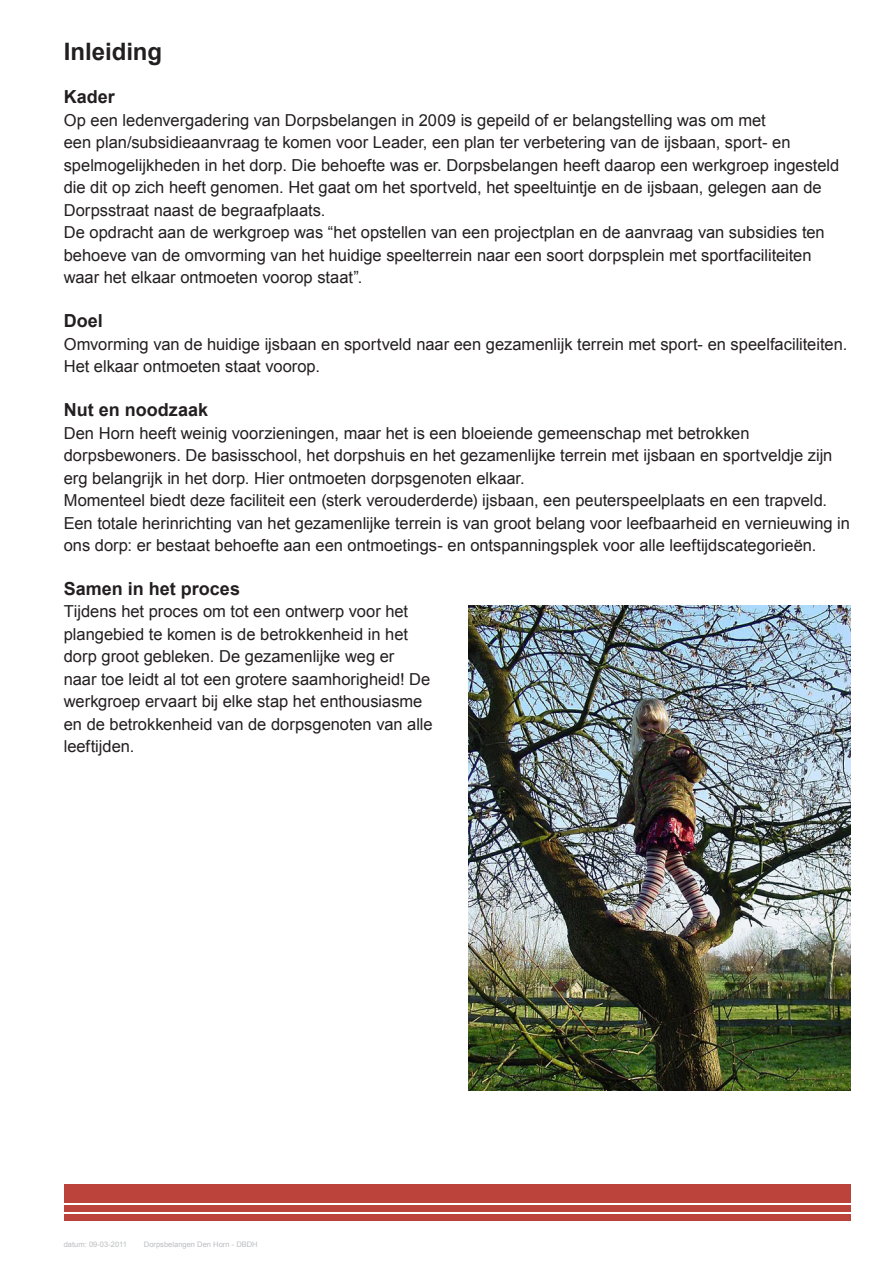
<style>
.page{position:relative;width:893px;height:1263px;background:#fff}
.page>*{position:absolute;margin:0;border:0;box-sizing:border-box;transform-origin:0 0}
.Titel{font:700 24px "Arial";color:#231f20}
.tussenkopje{font:700 18px "Arial";color:#231f20}
.Broodtekst{font:16.5px/22.5px "Arial";color:#231f20}
.t1{font:7.5px "Arial";color:#bcbdc0}
</style>
<div class="page">
<div style="left:64px;top:1184px;width:786px;height:18px;background:#bc433b"></div>
<div style="left:64px;top:1205px;width:786px;height:6px;background:#bc433b"></div>
<div style="left:64px;top:1214px;width:786px;height:6px;background:#bc433b"></div>
<img style="left:468px;top:606px;width:383px;height:484px">
<p class="Titel" style="left:64px;top:36px;width:100px">Inleiding</p>
<p class="tussenkopje" style="left:64px;top:85px;width:53px">Kader</p>
<p class="Broodtekst" style="left:64px;top:109px;width:777px">Op een ledenvergadering van Dorpsbelangen in 2009 is gepeild of er belangstelling was om met<br>een plan/subsidieaanvraag te komen voor Leader, een plan ter verbetering van de ijsbaan, sport- en spelmogelijkheden in het dorp. Die behoefte was er. Dorpsbelangen heeft daarop een werkgroep ingesteld die dit op zich heeft genomen. Het gaat om het sportveld, het speeltuintje en de ijsbaan, gelegen aan de Dorpsstraat naast de begraafplaats.</p>
<p class="Broodtekst" style="left:64px;top:221px;width:762px">De opdracht aan de werkgroep was “het opstellen van een projectplan en de aanvraag van subsidies ten behoeve van de omvorming van het huidige speelterrein naar een soort dorpsplein met sportfaciliteiten waar het elkaar ontmoeten voorop staat”.</p>
<p class="tussenkopje" style="left:64px;top:309px;width:41px">Doel</p>
<p class="Broodtekst" style="left:64px;top:333px;width:785px">Omvorming van de huidige ijsbaan en sportveld naar een gezamenlijk terrein met sport- en speelfaciliteiten.<br>Het elkaar ontmoeten staat voorop.</p>
<p class="tussenkopje" style="left:64px;top:398px;width:146px">Nut en noodzaak</p>
<p class="Broodtekst" style="left:64px;top:422px;width:770px">Den Horn heeft weinig voorzieningen, maar het is een bloeiende gemeenschap met betrokken dorpsbewoners. De basisschool, het dorpshuis en het gezamenlijke terrein met ijsbaan en sportveldje zijn erg belangrijk in het dorp. Hier ontmoeten dorpsgenoten elkaar.</p>
<p class="Broodtekst" style="left:64px;top:490px;width:788px">Momenteel biedt deze faciliteit een (sterk verouderderde) ijsbaan, een peuterspeelplaats en een trapveld.<br>Een totale herinrichting van het gezamenlijke terrein is van groot belang voor leefbaarheid en vernieuwing in ons dorp: er bestaat behoefte aan een ontmoetings- en ontspanningsplek voor alle leeftijdscategorieën.</p>
<p class="tussenkopje" style="left:64px;top:576px;width:178px">Samen in het proces</p>
<p class="Broodtekst" style="left:64px;top:600px;width:370px">Tijdens het proces om tot een ontwerp voor het plangebied te komen is de betrokkenheid in het dorp groot gebleken. De gezamenlijke weg er<br>naar toe leidt al tot een grotere saamhorigheid! De werkgroep ervaart bij elke stap het enthousiasme en de betrokkenheid van de dorpsgenoten van alle leeftijden.</p>
<p class="t1" style="left:64px;top:1240px;width:65px">datum: 09-03-2011</p>
<p class="t1" style="left:144px;top:1240px;width:115px">Dorpsbelangen Den Horn - DBDH</p>
</div>
